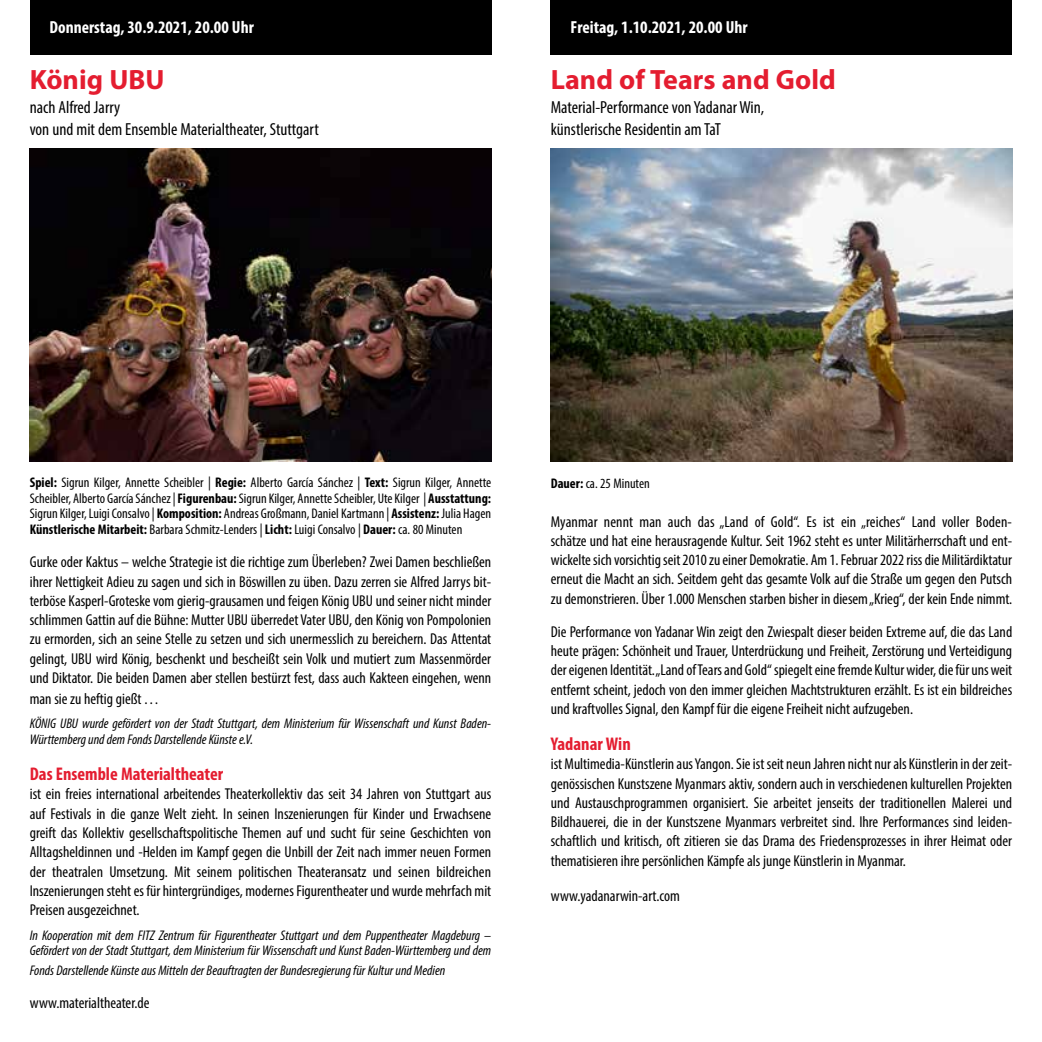
<style>
.page{position:relative;width:1042px;height:1042px;background:#fff}
.page>*{position:absolute;margin:0;border:0;box-sizing:border-box;transform-origin:0 0}
.t1{font:700 28px "Myriad Pro";color:#e41d30}
.t2{font:700 condensed 18.38px "Myriad Pro";color:#e41d30}
.t3{font:condensed 17.5px/21px "Myriad Pro";color:#000}
.t4{font:700 condensed 17.5px "Myriad Pro";color:#fff}
.t5{font:condensed 15.75px/19.2px "Myriad Pro";color:#000;text-align:justify}
.t6{font:italic condensed 14px/15.8px "Myriad Pro";color:#000}
.t7{font:condensed 14px/15.8px "Myriad Pro";color:#000;text-align:justify}
.s1{font-weight:700}
</style>
<div class="page">
<img style="left:30px;top:149px;width:461px;height:312px">
<img style="left:551px;top:149px;width:461px;height:312px">
<div style="left:30px;top:0;width:461px;height:55px;background:#000"></div>
<div style="left:551px;top:0;width:461px;height:55px;background:#000"></div>
<p class="t4" style="left:50px;top:16px;width:206px">Donnerstag, 30.9.2021, 20.00 Uhr</p>
<h1 class="t1" style="left:30px;top:61px;width:136px">König UBU</h1>
<p class="t3" style="left:30px;top:97px;width:290px">nach Alfred Jarry<br>von und mit dem Ensemble Materialtheater, Stuttgart</p>
<p class="t4" style="left:570px;top:16px;width:178px">Freitag, 1.10.2021, 20.00 Uhr</p>
<h1 class="t1" style="left:551px;top:61px;width:286px">Land of Tears and Gold</h1>
<p class="t3" style="left:551px;top:97px;width:215px">Material-Performance von Yadanar Win, künstlerische Residentin am TaT</p>
<p class="t7" style="left:30px;top:474px;width:463px"><span class="s1">Spiel:</span> Sigrun Kilger, Annette Scheibler | <span class="s1">Regie:</span> Alberto García Sánchez | <span class="s1">Text:</span> Sigrun Kilger, Annette Scheibler, Alberto García Sánchez | <span class="s1">Figurenbau:</span> Sigrun Kilger, Annette Scheibler, Ute Kilger | <span class="s1">Ausstattung:<br></span>Sigrun Kilger, Luigi Consalvo | <span class="s1">Komposition:</span> Andreas Großmann, Daniel Kartmann | <span class="s1">Assistenz:</span> Julia Hagen <span class="s1">Künstlerische Mitarbeit:</span> Barbara Schmitz-Lenders | <span class="s1">Licht:</span> Luigi Consalvo | <span class="s1">Dauer:</span> ca. 80 Minuten</p>
<p class="t5" style="left:30px;top:552px;width:463px">Gurke oder Kaktus – welche Strategie ist die richtige zum Überleben? Zwei Damen beschließen ihrer Nettigkeit Adieu zu sagen und sich in Böswillen zu üben. Dazu zerren sie Alfred Jarrys bit&shy;terböse Kasperl-Groteske vom gierig-grausamen und feigen König UBU und seiner nicht minder schlimmen Gattin auf die Bühne: Mutter UBU überredet Vater UBU, den König von Pompolonien zu ermorden, sich an seine Stelle zu setzen und sich unermesslich zu bereichern. Das Attentat gelingt, UBU wird König, beschenkt und bescheißt sein Volk und mutiert zum Massenmörder und Diktator. Die beiden Damen aber stellen bestürzt fest, dass auch Kakteen eingehen, wenn</p>
<p class="t5" style="left:30px;top:689px;width:131px">man sie zu heftig gießt…</p>
<p class="t6" style="left:30px;top:716px;width:463px">KÖNIG UBU wurde gefördert von der Stadt Stuttgart, dem Ministerium für Wissenschaft und Kunst Baden-<br>Württemberg und dem Fonds Darstellende Künste e.V.</p>
<p class="t2" style="left:30px;top:762px;width:195px">Das Ensemble Materialtheater</p>
<p class="t5" style="left:30px;top:784px;width:463px">ist ein freies international arbeitendes Theaterkollektiv das seit 34 Jahren von Stuttgart aus auf Festivals in die ganze Welt zieht. In seinen Inszenierungen für Kinder und Erwachsene greift das Kollektiv gesellschaftspolitische Themen auf und sucht für seine Geschichten von Alltagsheldinnen und -Helden im Kampf gegen die Unbill der Zeit nach immer neuen Formen der theatralen Umsetzung. Mit seinem politischen Theateransatz und seinen bildreichen Inszenierungen steht es für hintergründiges, modernes Figurentheater und wurde mehrfach mit Preisen ausgezeichnet.</p>
<p class="t6" style="left:30px;top:927px;width:463px">In Kooperation mit dem FITZ Zentrum für Figurentheater Stuttgart und dem Puppentheater Magdeburg –<br>Gefördert von der Stadt Stuttgart, dem Ministerium für Wissenschaft und Kunst Baden-Württemberg und dem</p>
<p class="t6" style="left:30px;top:962px;width:417px">Fonds Darstellende Künste aus Mitteln der Beauftragten der Bundesregierung für Kultur und Medien</p>
<p class="t5" style="left:30px;top:993px;width:121px">www.materialtheater.de</p>
<p class="t7" style="left:551px;top:475px;width:101px"><span class="s1">Dauer:</span> ca. 25 Minuten</p>
<p class="t5" style="left:551px;top:512px;width:463px">Myanmar nennt man auch das „Land of Gold“. Es ist ein „reiches“ Land voller Boden&shy;schätze und hat eine herausragende Kultur. Seit 1962 steht es unter Militärherrschaft und ent&shy;wickelte sich vorsichtig seit 2010 zu einer Demokratie. Am 1. Februar 2022 riss die Militärdiktatur erneut die Macht an sich. Seitdem geht das gesamte Volk auf die Straße um gegen den Putsch zu demonstrieren. Über 1.000 Menschen starben bisher in diesem „Krieg“, der kein Ende nimmt.</p>
<p class="t5" style="left:551px;top:622px;width:463px">Die Performance von Yadanar Win zeigt den Zwiespalt dieser beiden Extreme auf, die das Land heute prägen: Schönheit und Trauer, Unterdrückung und Freiheit, Zerstörung und Verteidigung der eigenen Identität. „Land of Tears and Gold“ spiegelt eine fremde Kultur wider, die für uns weit entfernt scheint, jedoch von den immer gleichen Machtstrukturen erzählt. Es ist ein bildreiches und kraftvolles Signal, den Kampf für die eigene Freiheit nicht aufzugeben.</p>
<p class="t2" style="left:551px;top:732px;width:81px">Yadanar Win</p>
<p class="t5" style="left:551px;top:754px;width:463px">ist Multimedia-Künstlerin aus Yangon. Sie ist seit neun Jahren nicht nur als Künstlerin in der zeit&shy;genössischen Kunstszene Myanmars aktiv, sondern auch in verschiedenen kulturellen Projekten und Austauschprogrammen organisiert. Sie arbeitet jenseits der traditionellen Malerei und Bildhauerei, die in der Kunstszene Myanmars verbreitet sind. Ihre Performances sind leiden&shy;schaftlich und kritisch, oft zitieren sie das Drama des Friedensprozesses in ihrer Heimat oder thematisieren ihre persönlichen Kämpfe als junge Künstlerin in Myanmar.</p>
<p class="t5" style="left:551px;top:885px;width:131px">www.yadanarwin-art.com</p>
</div>
